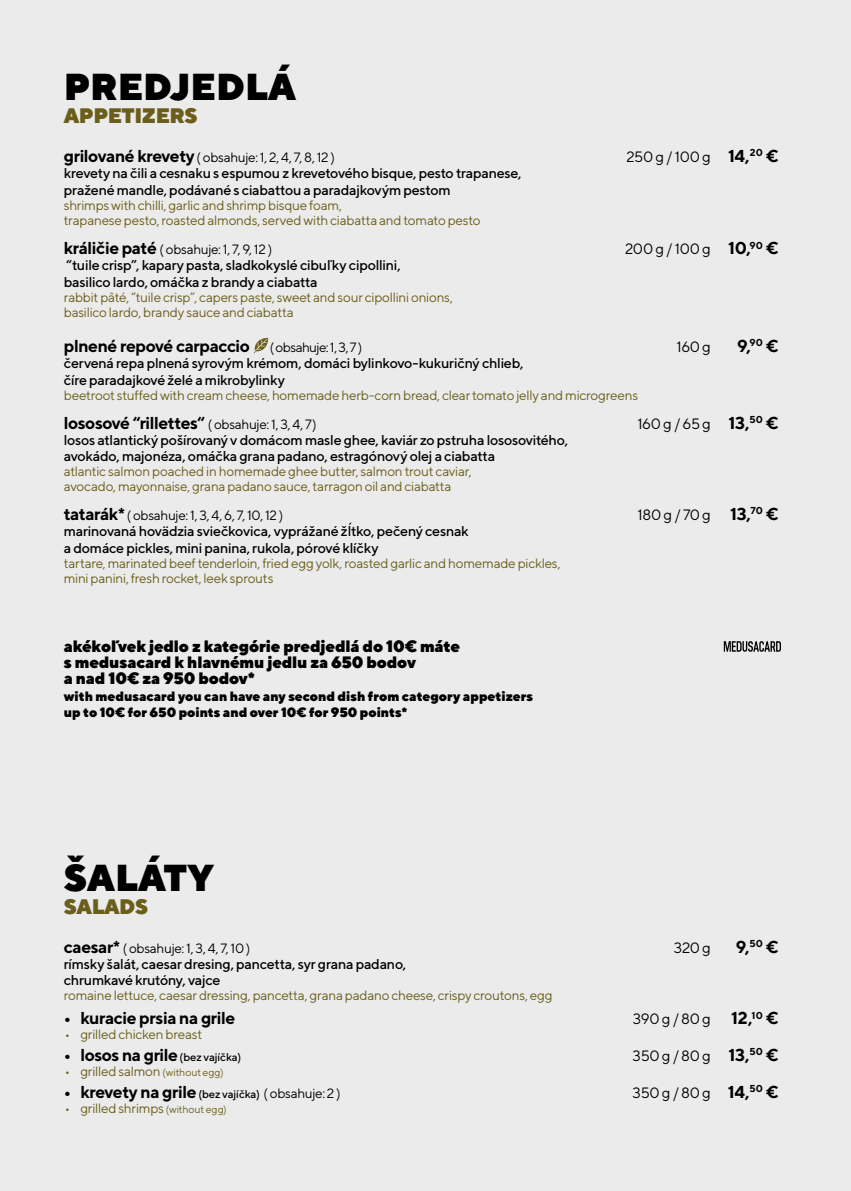
<style>
.page{position:relative;width:851px;height:1191px;background:#fff}
.page>*{position:absolute;margin:0;border:0;box-sizing:border-box;transform-origin:0 0}
.t1{font:900 37.5px "TT Norms";color:#000}
.t2{font:900 21px "TT Norms";letter-spacing:-.02em;color:#6a5e1a}
.t3{font:700 17.25px "TT Norms";letter-spacing:-.025em;color:#000}
.t4{font:900 16.5px/16.4px "TT Norms";letter-spacing:-.015em;color:#000}
.t5{font:15px "TT Norms";letter-spacing:-.015em;color:#000}
.t6{font:500 14.25px/17.2px "TT Norms";letter-spacing:-.02em;color:#000}
.t7{font:13.5px/15px "TT Norms";letter-spacing:-.02em;color:#6a5e1a}
.t8{font:13.5px "TT Norms";letter-spacing:-.025em;color:#000}
.t9{font:900 13.5px/16.4px "TT Norms";letter-spacing:-.005em;color:#000}
.t10{font:13.5px "TT Norms";letter-spacing:-.045em;color:#000}
.s1{font-weight:700;font-size:17.25px}
.s2{font-weight:400;font-size:13.5px}
.s3{font-weight:500;font-size:11.25px}
.s4{font-size:10.5px}
</style>
<div class="page">
<div style="left:0;top:0;width:850px;height:1191px;background:#ebebeb"></div>
<svg style="left:253px;top:338px;width:15px;height:15px"></svg>
<svg style="left:723px;top:641px;width:57px;height:11px"></svg>
<h1 class="t1" style="left:64px;top:62px;width:233px">PREDJEDLÁ</h1>
<h2 class="t2" style="left:64px;top:101px;width:135px">APPETIZERS</h2>
<p class="t8" style="left:64px;top:149px;width:272px"><span class="s1">grilované krevety</span> ( obsahuje: 1, 2, 4, 7, 8, 12 )</p>
<p class="t5" style="left:626px;top:147px;width:154px">250 g / 100 g <span class="s1">14,</span><sup>20</sup> <span class="s1">€</span></p>
<p class="t6" style="left:64px;top:164px;width:459px">krevety na čili a cesnaku s espumou z krevetového bisque, pesto trapanese, pražené mandle, podávané s ciabattou a paradajkovým pestom</p>
<p class="t7" style="left:64px;top:197px;width:418px">shrimps with chilli, garlic and shrimp bisque foam,<br>trapanese pesto, roasted almonds, served with ciabatta and tomato pesto</p>
<p class="t8" style="left:64px;top:241px;width:210px"><span class="s1">králičie paté</span> ( obsahuje: 1, 7, 9, 12 )</p>
<p class="t5" style="left:625px;top:240px;width:155px">200 g / 100 g <span class="s1">10,</span><sup>90</sup> <span class="s1">€</span></p>
<p class="t6" style="left:64px;top:256px;width:338px">“tuile crisp”, kapary pasta, sladkokyslé cibuľky cipollini, basilico lardo, omáčka z brandy a ciabatta</p>
<p class="t7" style="left:64px;top:290px;width:390px">rabbit pâté, “tuile crisp”, capers paste, sweet and sour cipollini onions, basilico lardo, brandy sauce and ciabatta</p>
<p class="t3" style="left:64px;top:335px;width:188px">plnené repové carpaccio</p>
<p class="t10" style="left:270px;top:339px;width:94px">( obsahuje: 1, 3, 7 )</p>
<p class="t5" style="left:676px;top:337px;width:36px">160 g</p>
<p class="t3" style="left:737px;top:335px;width:43px">9,<sup>90</sup> €</p>
<p class="t6" style="left:64px;top:353px;width:461px">červená repa plnená syrovým krémom, domáci bylinkovo-kukuričný chlieb, číre paradajkové želé a mikrobylinky</p>
<p class="t7" style="left:64px;top:387px;width:575px">beetroot stuffed with cream cheese, homemade herb-corn bread, clear tomato jelly and microgreens</p>
<p class="t3" style="left:64px;top:412px;width:254px">lososové “rillettes“ <span class="s2">( obsahuje: 1, 3, 4, 7)</span></p>
<p class="t5" style="left:637px;top:414px;width:143px">160 g / 65 g <span class="s1">13,</span><sup>50</sup> <span class="s1">€</span></p>
<p class="t6" style="left:64px;top:431px;width:505px;line-height:15.8px">losos atlantický pošírovaný v domácom masle ghee, kaviár zo pstruha lososovitého, avokádo, majonéza, omáčka grana padano, estragónový olej a ciabatta</p>
<p class="t7" style="left:64px;top:463px;width:409px">atlantic salmon poached in homemade ghee butter, salmon trout caviar, avocado, mayonnaise, grana padano sauce, tarragon oil and ciabatta</p>
<p class="t8" style="left:64px;top:507px;width:221px"><span class="s1">tatarák*</span> ( obsahuje: 1, 3, 4, 6, 7, 10, 12 )</p>
<p class="t5" style="left:637px;top:505px;width:143px">180 g / 70 g <span class="s1">13,</span><sup>70</sup> <span class="s1">€</span></p>
<p class="t6" style="left:64px;top:521px;width:406px">marinovaná hovädzia sviečkovica, vyprážané žĺtko, pečený cesnak a domáce pickles, mini panina, rukola, pórové klíčky</p>
<p class="t7" style="left:64px;top:555px;width:498px">tartare, marinated beef tenderloin, fried egg yolk, roasted garlic and homemade pickles, mini panini, fresh rocket, leek sprouts</p>
<p class="t4" style="left:64px;top:637px;width:398px">akékoľvek jedlo z kategórie predjedlá do 10€ máte s medusacard k hlavnému jedlu za 650 bodov<br>a nad 10€ za 950 bodov*</p>
<p class="t9" style="left:64px;top:687px;width:470px">with medusacard you can have any second dish from category appetizers up to 10€ for 650 points and over 10€ for 950 points*</p>
<h1 class="t1" style="left:64px;top:853px;width:151px">ŠALÁTY</h1>
<h2 class="t2" style="left:64px;top:892px;width:86px">SALADS</h2>
<p class="t8" style="left:64px;top:940px;width:188px"><span class="s1">caesar*</span> ( obsahuje: 1, 3, 4, 7, 10 )</p>
<p class="t5" style="left:673px;top:938px;width:39px">320 g</p>
<p class="t3" style="left:735px;top:936px;width:44px">9,<sup>50</sup> €</p>
<p class="t6" style="left:64px;top:955px;width:344px;line-height:15.8px">rímsky šalát, caesar dresing, pancetta, syr grana padano, chrumkavé krutóny, vajce</p>
<p class="t7" style="left:64px;top:987px;width:490px">romaine lettuce, caesar dressing, pancetta, grana padano cheese, crispy croutons, egg</p>
<p class="t3" style="left:64px;top:1007px;width:173px">• kuracie prsia na grile</p>
<p class="t5" style="left:632px;top:1010px;width:147px">390 g / 80 g <span class="s1">12,</span><sup>10</sup> <span class="s1">€</span></p>
<p class="t7" style="left:65px;top:1027px;width:139px">• grilled chicken breast</p>
<p class="t3" style="left:64px;top:1044px;width:179px">• losos na grile <span class="s3">(bez vajíčka)</span></p>
<p class="t5" style="left:632px;top:1046px;width:147px">350 g / 80 g <span class="s1">13,</span><sup>50</sup> <span class="s1">€</span></p>
<p class="t7" style="left:65px;top:1063px;width:160px">• grilled salmon <span class="s4">(without egg)</span></p>
<p class="t3" style="left:64px;top:1081px;width:278px">• krevety na grile <span class="s3">(bez vajíčka)</span> <span class="s2">( obsahuje: 2 )</span></p>
<p class="t5" style="left:632px;top:1083px;width:147px">350 g / 80 g <span class="s1">14,</span><sup>50</sup> <span class="s1">€</span></p>
<p class="t7" style="left:65px;top:1100px;width:163px">• grilled shrimps <span class="s4">(without egg)</span></p>
</div>
